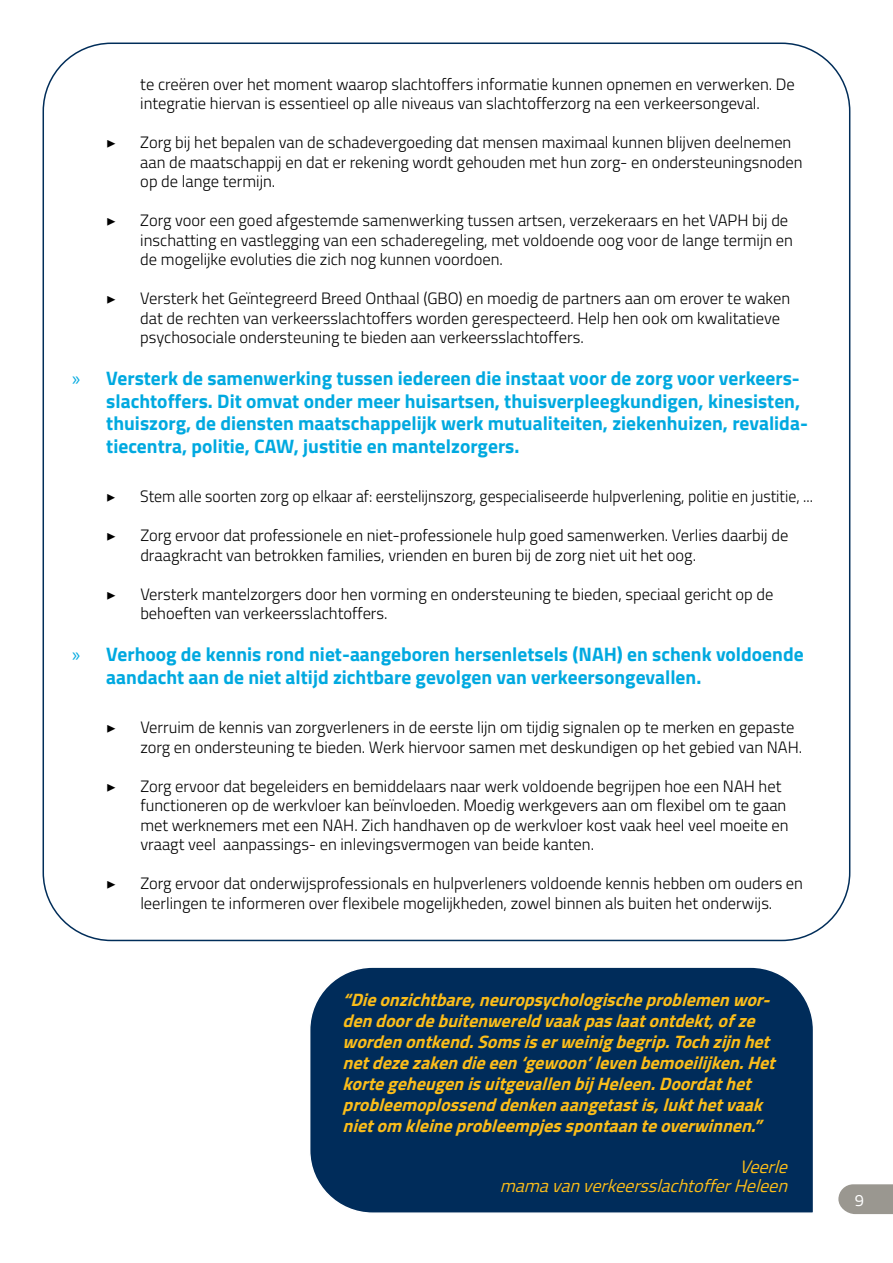
<style>
.page{position:relative;width:893px;height:1263px;background:#fff}
.page>*{position:absolute;margin:0;border:0;box-sizing:border-box;transform-origin:0 0}
.t1{font:700 19.5px/22.5px "Titillium Web";color:#00a9e0}
.t2{font:italic 700 18px/21px "Titillium Web";color:#fbbd1a}
.t3{font:italic 18px/19.5px "Titillium Web";color:#fbbd1a;text-align:right}
.t4{font:300 16.5px/19.5px "Titillium Web";color:#000}
.t5{font:300 16.5px "Titillium Web";color:#000;scale:.96 1}
.t6{font:16.5px "Minion Pro";color:#000}
.t7{font:16.5px "Minion Pro";color:#000;scale:.96 1}
.t8{font:16.5px "Titillium Web";color:#fff}
.s1{font-family:"Myriad Pro";font-weight:400}
</style>
<div class="page">
<div style="left:310px;top:967px;width:503px;height:246px;background:#002c5a"></div>
<svg style="left:838px;top:1184px;width:55px;height:30px;background:#a29f98"></svg>
<p class="t4" style="left:140px;top:74px;width:656px">te creëren over het moment waarop slachtoffers informatie kunnen opnemen en verwerken. De integratie hiervan is essentieel op alle niveaus van slachtofferzorg na een verkeersongeval.</p>
<p class="t6" style="left:106px;top:132px;width:11px">▶</p>
<p class="t4" style="left:140px;top:132px;width:664px">Zorg bij het bepalen van de schadevergoeding dat mensen maximaal kunnen blijven deelnemen aan de maatschappij en dat er rekening wordt gehouden met hun zorg- en ondersteuningsnoden op de lange termijn.</p>
<p class="t6" style="left:106px;top:210px;width:11px">▶</p>
<p class="t4" style="left:140px;top:210px;width:654px">Zorg voor een goed afgestemde samenwerking tussen artsen, verzekeraars en het VAPH bij de inschatting en vastlegging van een schaderegeling, met voldoende oog voor de lange termijn en de mogelijke evoluties die zich nog kunnen voordoen.</p>
<p class="t6" style="left:106px;top:288px;width:11px">▶</p>
<p class="t4" style="left:140px;top:288px;width:651px">Versterk het Geïntegreerd Breed Onthaal (GBO) en moedig de partners aan om erover te waken dat de rechten van verkeersslachtoffers worden gerespecteerd. Help hen ook om kwalitatieve psychosociale ondersteuning te bieden aan verkeersslachtoffers.</p>
<p class="t1" style="left:106px;top:366px;width:703px;text-indent:-34px"><span class="s1">»</span> Versterk de samenwerking tussen iedereen die instaat voor de zorg voor verkeers&shy;slachtoffers. Dit omvat onder meer huisartsen, thuisverpleegkundigen, kinesisten, thuiszorg, de diensten maatschappelijk werk mutualiteiten, ziekenhuizen, revalida&shy;tiecentra, politie, CAW, justitie en mantelzorgers.</p>
<p class="t7" style="left:106px;top:486px;width:11px">▶</p>
<p class="t5" style="left:140px;top:484px;width:702px">Stem alle soorten zorg op elkaar af: eerstelijnszorg, gespecialiseerde hulpverlening, politie en justitie, ...</p>
<p class="t6" style="left:106px;top:525px;width:11px">▶</p>
<p class="t4" style="left:140px;top:525px;width:649px">Zorg ervoor dat professionele en niet-professionele hulp goed samenwerken. Verlies daarbij de draagkracht van betrokken families, vrienden en buren bij de zorg niet uit het oog.</p>
<p class="t6" style="left:106px;top:583px;width:11px">▶</p>
<p class="t4" style="left:140px;top:583px;width:634px">Versterk mantelzorgers door hen vorming en ondersteuning te bieden, speciaal gericht op de behoeften van verkeersslachtoffers.</p>
<p class="t1" style="left:106px;top:642px;width:699px;text-indent:-34px"><span class="s1">»</span> Verhoog de kennis rond niet-aangeboren hersenletsels (NAH) en schenk voldoende aandacht aan de niet altijd zichtbare gevolgen van verkeersongevallen.</p>
<p class="t6" style="left:106px;top:717px;width:11px">▶</p>
<p class="t4" style="left:140px;top:717px;width:663px">Verruim de kennis van zorgverleners in de eerste lijn om tijdig signalen op te merken en gepaste zorg en ondersteuning te bieden. Werk hiervoor samen met deskundigen op het gebied van NAH.</p>
<p class="t6" style="left:106px;top:775px;width:11px">▶</p>
<p class="t4" style="left:140px;top:775px;width:650px">Zorg ervoor dat begeleiders en bemiddelaars naar werk voldoende begrijpen hoe een NAH het functioneren op de werkvloer kan beïnvloeden. Moedig werkgevers aan om flexibel om te gaan met werknemers met een NAH. Zich handhaven op de werkvloer kost vaak heel veel moeite en vraagt veel aanpassings- en inlevingsvermogen van beide kanten.</p>
<p class="t6" style="left:106px;top:873px;width:11px">▶</p>
<p class="t4" style="left:140px;top:873px;width:664px">Zorg ervoor dat onderwijsprofessionals en hulpverleners voldoende kennis hebben om ouders en leerlingen te informeren over flexibele mogelijkheden, zowel binnen als buiten het onderwijs.</p>
<p class="t2" style="left:343px;top:988px;width:440px">“Dieonzichtbare,neuropsychologischeproblemenwor&shy;dendoordebuitenwereldvaakpaslaatontdekt,ofze wordenontkend.Somsiserweinigbegrip.Tochzijnhet netdezezakendieeen‘gewoon’levenbemoeilijken.Het kortegeheugenisuitgevallenbij Heleen.Doordathet probleemoplossenddenkenaangetastis,lukthetvaak nietom kleineprobleempjesspontaanteoverwinnen.”</p>
<p class="t3" style="left:500px;top:1156px;width:295px">Veerle mamavanverkeersslachtofferHeleen</p>
<p class="t8" style="left:855px;top:1188px;width:11px">9</p>
</div>
